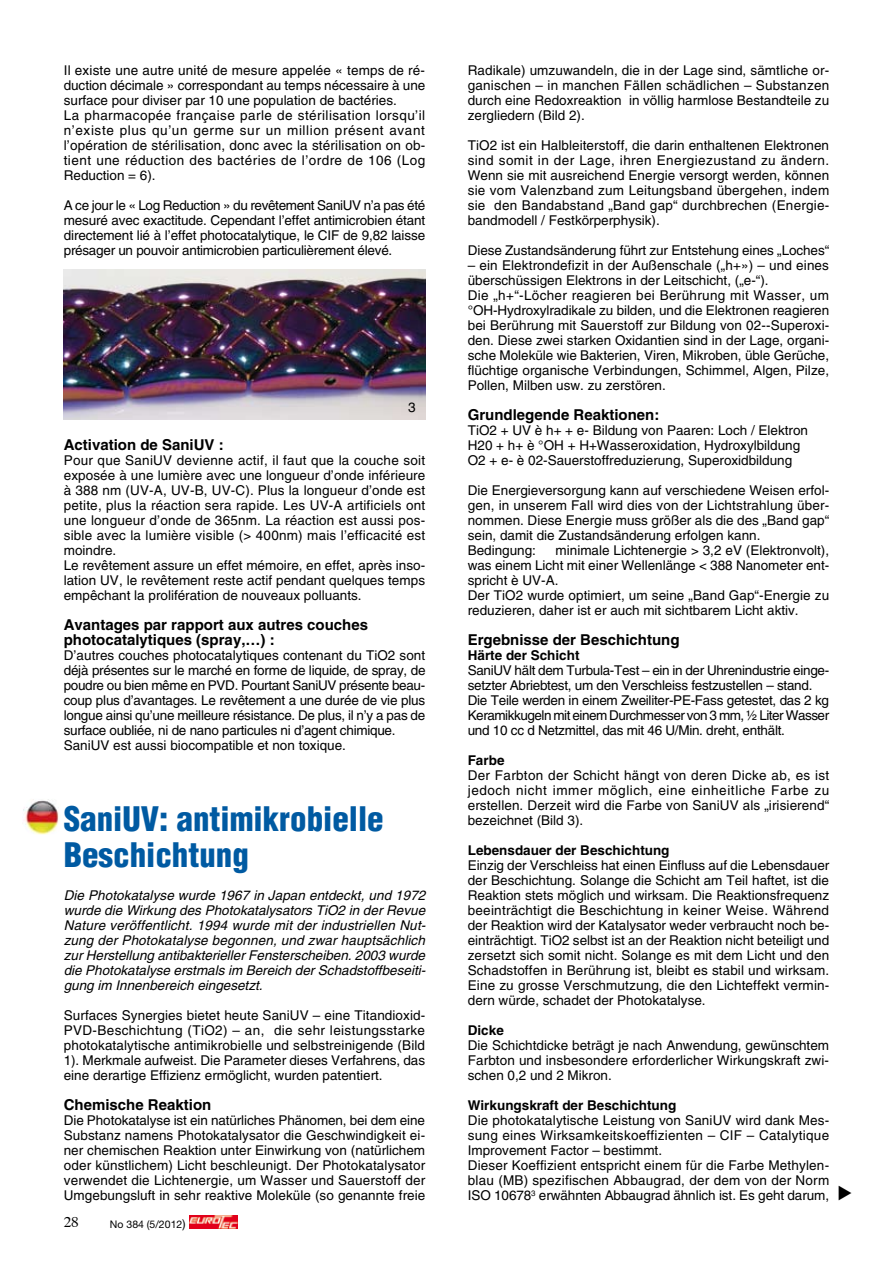
<style>
.page{position:relative;width:893px;height:1263px;background:#fff}
.page>*{position:absolute;margin:0;border:0;box-sizing:border-box;transform-origin:0 0}
.t1{font:900 condensed 33px/36px "Helvetica";color:#005aa2}
.t2{font:700 15px/15px "Helvetica";color:#000}
.t3{font:13.5px/15px "Helvetica";color:#000;text-align:justify}
.t4{font:13.5px/15px "Helvetica";letter-spacing:-.02em;color:#000}
.t5{font:italic 13.5px/15px "Helvetica";color:#000;text-align:justify}
.t6{font:700 13.5px "Helvetica";color:#000}
.t7{font:10.5px "Helvetica Neue";color:#000}
.s1{font-size:12px}
</style>
<div class="page">
<svg style="left:189px;top:1215px;width:49px;height:13px"></svg>
<img style="left:190px;top:1215px;width:47px;height:13px">
<img style="left:64px;top:270px;width:361px;height:150px">
<img style="left:23px;top:799px;width:37px;height:36px">
<p class="t3" style="left:64px;top:63px;width:363px;text-align:left">I l existe une autre unité de mesure appelée « temps de ré&shy;duction décimale » correspondant au temps nécessaire à une surface pour diviser par 10 une population de bactéries.<br>La pharmacopée française parle de stérilisation lorsqu’il n’existe plus qu’un germe sur un million présent avant l’opération de stérilisation, donc avec la stérilisation on ob&shy;tient une réduction des bactéries de l’ordre de 106 (Log Reduction = 6).</p>
<p class="t3" style="left:64px;top:198px;width:363px">A ce jour le « Log Reduction » du revêtement SaniUV n’a pas été mesuré avec exactitude. Cependant l’effet antimicrobien étant directement lié à l’effet photocatalytique, le CI F de 9,82 laisse présager un pouvoir antimicrobien particulièrement élevé.</p>
<p class="t3" style="left:408px;top:400px;width:9px">3</p>
<p class="t2" style="left:64px;top:437px;width:162px">Activation de SaniUV :</p>
<p class="t3" style="left:64px;top:453px;width:363px;text-align:left">Pour que SaniUV devienne actif, il faut que la couche soit exposée à une lumière avec une longueur d’onde inférieure à 388 nm (UV-A, UV-B, UV-C). Plus la longueur d’onde est petite, plus la réaction sera rapide. Les UV-A artificiels ont une longueur d’onde de 365nm. La réaction est aussi pos&shy;sible avec la lumière visible (&gt; 400nm) mais l’efficacité est moindre.<br>Le revêtement assure un effet mémoire, en effet, après inso&shy;lation UV, le revêtement reste actif pendant quelques temps empêchant la prolifération de nouveaux polluants.</p>
<p class="t2" style="left:64px;top:617px;width:306px">Avantages par rapport aux autres couches photocatalytiques (spray,…) :</p>
<p class="t4" style="left:64px;top:648px;width:363px">D’autres couches photocatalytiques contenant du TiO2 sont déjà présentes sur le marché en forme de liquide, de spray, de poudre ou bien même en PVD . Pourtant SaniUV présente beau&shy;coup plus d’avantages. Le revêtement a une durée de vie plus longue ainsi qu’une meilleure résistance. De plus, il n’y a pas de surface oubliée, ni de nano particules ni d’agent chimique.<br>SaniUV est aussi biocompatible et non toxique.</p>
<h1 class="t1" style="left:64px;top:800px;width:321px">SaniUV: antimikrobielle<br>Beschichtung</h1>
<p class="t5" style="left:64px;top:888px;width:363px">Die Photokatalyse wurde 1967 in Japan entdeckt, und 1972 wurde die Wirkung des Photokatalysators TiO2 in der Revue Nature veröffentlicht. 1994 wurde mit der industriellen Nut&shy;zung der Photokatalyse begonnen, und zwar hauptsächlich zur Herstellung antibakterieller Fensterscheiben. 2003 wurde die Photokatalyse erstmals im Bereich der Schadstoffbeseiti&shy;gung im Innenbereich eingesetzt.</p>
<p class="t3" style="left:64px;top:1008px;width:363px">Surfaces Synergies bietet heute SaniUV – eine Titandioxid-PVD-Beschichtung (TiO2) – an, die sehr leistungsstarke photokatalytische antimikrobielle und selbstreinigende (Bild 1). Merkmale aufweist. Die Parameter dieses Verfahrens, das eine derartige Effizienz ermöglicht, wurden patentiert.</p>
<p class="t2" style="left:64px;top:1097px;width:149px">Chemische Reaktion</p>
<p class="t3" style="left:64px;top:1113px;width:363px">Die Photokatalyse ist ein natürliches Phänomen, bei dem eine Substanz namens Photokatalysator die Geschwindigkeit ei&shy;ner chemischen Reaktion unter Einwirkung von (natürlichem oder künstlichem) Licht beschleunigt. Der Photokatalysator verwendet die Lichtenergie, um Wasser und Sauerstoff der U mgebungsluft in sehr reaktive Moleküle (so genannte freie</p>
<p class="t7" style="left:110px;top:1218px;width:77px">No 384 (5/2012<span class="s1">)</span></p>
<p class="t3" style="left:468px;top:63px;width:363px">Radikale) umzuwandeln, die in der Lage sind, sämtliche or&shy;ganischen – in manchen Fällen schädlichen – Substanzen durch eine Redoxreaktion in völlig harmlose Bestandteile zu zergliedern (Bild 2).</p>
<p class="t3" style="left:468px;top:138px;width:363px">TiO2 ist ein Halbleiterstoff, die darin enthaltenen Elektronen sind somit in der Lage, ihren Energiezustand zu ändern.<br>Wenn sie mit ausreichend Energie versorgt werden, können sie vom Valenzband zum Leitungsband übergehen, indem sie den Bandabstand „Band gap“ durchbrechen (Energie&shy;bandmodell / Festkörperphysik).</p>
<p class="t3" style="left:468px;top:243px;width:363px">Diese Zustandsänderung führt zur Entstehung eines „Loches“</p>
<p class="t3" style="left:468px;top:258px;width:363px;text-align:left">– ein Elektrondefizit in der Außenschale („h+») – und eines überschüssigen Elektrons in der Leitschicht, („e-“).<br>Die „h+“-Löcher reagieren bei Berührung mit Wasser, um °OH-Hydroxylradikale zu bilden, und die Elektronen reagieren bei Berührung mit Sauerstoff zur Bildung von 02--Superoxi&shy;den. Diese zwei starken Oxidantien sind in der Lage, organi&shy;sche Moleküle wie Bakterien, Viren, Mikroben, üble Gerüche, flüchtige organische Verbindungen, Schimmel, Algen, Pilze, Pollen, Milben usw. zu zerstören.</p>
<p class="t2" style="left:468px;top:407px;width:193px">Grundlegende Reaktionen:</p>
<p class="t3" style="left:468px;top:423px;width:342px;text-align:left">TiO2 + UV è h+ + e- Bildung von Paaren: Loch / Elektron<br>H20 + h+ è °OH + H+Wasseroxidation, Hydroxylbildung<br>O2 + e- è 02- Sauerstoffreduzierung, Superoxidbildung</p>
<p class="t3" style="left:468px;top:483px;width:363px;text-align:left">Die Energieversorgung kann auf verschiedene Weisen erfol&shy;gen, in unserem Fall wird dies von der Lichtstrahlung über&shy;nommen. Diese Energie muss größer als die des „Band gap“ sein, damit die Zustandsänderung erfolgen kann.<br>Bedingung:</p>
<p class="t3" style="left:468px;top:543px;width:363px;text-align:left;text-indent:88px">minimale Lichtenergie &gt; 3,2 eV (Elektronvolt), was einem Licht mit einer Wellenlänge &lt; 388 Nanometer ent&shy;spricht è UV-A.<br>Der TiO2 wurde optimiert, um seine „Band Gap“-Energie zu reduzieren, daher ist er auch mit sichtbarem Licht aktiv.</p>
<p class="t2" style="left:468px;top:632px;width:213px">Ergebnisse der Beschichtung</p>
<p class="t6" style="left:468px;top:647px;width:113px">Härte der Schicht</p>
<p class="t4" style="left:468px;top:663px;width:363px">SaniUV hält dem Turbula-Test – ein in der U hrenindustrie einge&shy;setzter Abriebtest, um den Verschleiss festzustellen – stand.<br>Die Teile werden in einem Zweiliter-PE-Fass getestet, das 2 kg Keramikkugeln mit einem Durchmesser von 3 mm, ½ Liter Wasser und 10 cc d Netzmittel, das mit 46 U/Min. dreht, enthält.</p>
<p class="t6" style="left:468px;top:752px;width:38px">Farbe</p>
<p class="t3" style="left:468px;top:768px;width:363px">Der Farbton der Schicht hängt von deren Dicke ab, es ist jedoch nicht immer möglich, eine einheitliche Farbe zu erstellen. Derzeit wird die Farbe von SaniUV als „irisierend“ bezeichnet (Bild 3).</p>
<p class="t6" style="left:468px;top:842px;width:203px">Lebensdauer der Beschichtung</p>
<p class="t3" style="left:468px;top:858px;width:363px">Einzig der Verschleiss hat einen Einfluss auf die Lebensdauer der Beschichtung. Solange die Schicht am Teil haftet, ist die Reaktion stets möglich und wirksam. Die Reaktionsfrequenz beeinträchtigt die Beschichtung in keiner Weise. Während der Reaktion wird der Katalysator weder verbraucht noch be&shy;einträchtigt. TiO2 selbst ist an der Reaktion nicht beteiligt und zersetzt sich somit nicht. Solange es mit dem Licht und den Schadstoffen in Berührung ist, bleibt es stabil und wirksam.<br>Eine zu grosse Verschmutzung, die den Lichteffekt vermin&shy;dern würde, schadet der Photokatalyse.</p>
<p class="t6" style="left:468px;top:1022px;width:38px">Dicke</p>
<p class="t3" style="left:468px;top:1038px;width:363px">Die Schichtdicke beträgt je nach Anwendung, gewünschtem Farbton und insbesondere erforderlicher Wirkungskraft zwi&shy;schen 0,2 und 2 Mikron.</p>
<p class="t6" style="left:468px;top:1097px;width:210px">Wirkungskraft der Beschichtung</p>
<p class="t3" style="left:468px;top:1113px;width:363px;text-align:left">Die photokatalytische Leistung von SaniUV wird dank Mes&shy;sung eines Wirksamkeitskoeffizienten – CI F – Catalytique I mprovement Factor – bestimmt.<br>Dieser Koeffizient entspricht einem für die Farbe Methylen&shy;blau (MB) spezifischen Abbaugrad, der dem von der Norm ISO</p>
<p class="t3" style="left:494px;top:1188px;width:337px">10678<sup>3</sup> erwähnten Abbaugrad ähnlich ist. Es geht darum,</p>
</div>
